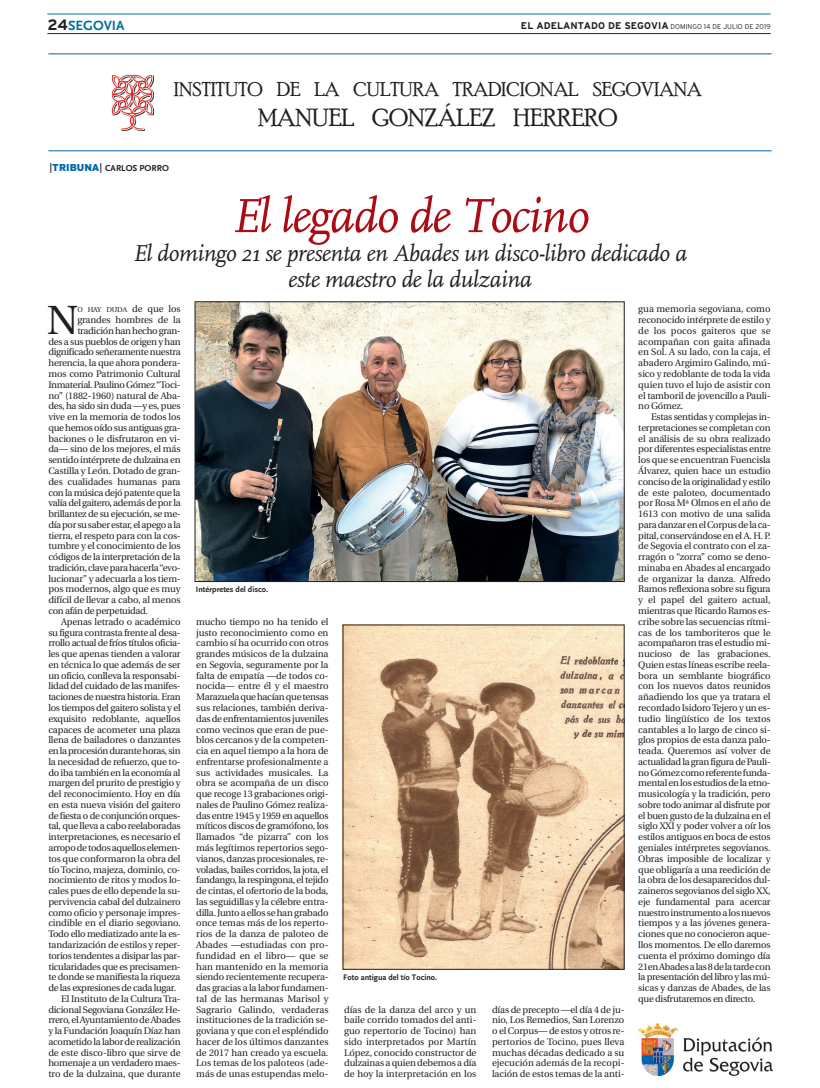
<style>
.page{position:relative;width:820px;height:1088px;background:#fff}
.page>*{position:absolute;margin:0;border:0;box-sizing:border-box;transform-origin:0 0}
.Opinion_Editorial_Ti{font:italic 50px "FF Scala";letter-spacing:-.025em;color:#ab0b13}
.Normal_DB{font:40.6px "Utopia";color:#231f20}
.t1{font:25px "Poor Richard";color:#231f20}
.Opinion_Editorial_Ti-2{font:italic 24px "FF Scala";letter-spacing:-.02em;color:#231f20}
.t2{font:20px "Poor Richard";color:#231f20}
.t3{font:700 14px "Scala Sans";color:#00719b}
.Normal_DB-2{font:9.5px/10.8px "Utopia";letter-spacing:-.02em;color:#231f20;text-align:justify}
.V_Epigrafe_sumario_D{font:700 9px "Scala Sans";color:#231f20}
.Pie_de_foto_DB{font:700 8.3px "Scala Sans";color:#231f20}
.Normal_DB-3{font:7.1px "Utopia";letter-spacing:-.02em;color:#231f20}
.t4{font:300 7px "Interstate Adobe";color:#231f20}
.s1{font-family:"Interstate Adobe";font-size:15px;color:#231f20}
.s2{font-weight:700;font-size:9.8px}
.s3{font-family:"Interstate Adobe";font-weight:400;font-size:10px}
.s4{font-family:"Interstate Adobe";font-weight:900;font-size:10px;color:#0067aa}
.s5{font-size:9.5px}
</style>
<div class="page">
<img style="left:638px;top:1024px;width:134px;height:52px">
<hr style="left:48px;top:151px;width:723px;height:1px;background:#0067aa">
<hr style="left:48px;top:54px;width:723px;height:1px;background:#0067aa">
<img style="left:112px;top:74px;width:41px;height:57px">
<img style="left:197px;top:304px;width:425px;height:276px">
<div style="left:195px;top:302px;width:429px;height:280px;border:1px solid #231f20"></div>
<img style="left:345px;top:627px;width:277px;height:340px">
<hr style="left:47px;top:33px;width:723px;height:1px;background:#231f20">
<hr style="left:47px;top:14px;width:723px;height:1px;background:#00719b">
<p class="t3" style="left:47px;top:18px;width:78px"><span class="s1">24</span>SEGOVIA</p>
<p class="t4" style="left:521px;top:23px;width:251px"><span class="s2">EL ADELANTADO DE SEGOVIA</span> DOMINGO 14 DE JULIO DE 2019</p>
<p class="t2" style="left:174px;top:78px;width:529px">INSTITUTO DE LA CULTURA TRADICIONAL SEGOVIANA</p>
<p class="t1" style="left:258px;top:103px;width:361px">MANUEL GONZÁLEZ HERRERO</p>
<p class="V_Epigrafe_sumario_D" style="left:49px;top:163px;width:121px"><span class="s3">|</span><span class="s4">TRIBUNA</span><span class="s3">|</span> CARLOS PORRO</p>
<p class="Opinion_Editorial_Ti" style="left:231px;top:190px;width:359px">El legado de Tocino</p>
<p class="Opinion_Editorial_Ti-2" style="left:133px;top:241px;width:555px">El domingo 21 se presenta en Abades un disco-libro dedicado a</p>
<p class="Opinion_Editorial_Ti-2" style="left:288px;top:267px;width:245px">este maestro de la dulzaina</p>
<p class="Normal_DB" style="left:47px;top:298px;width:33px">N</p>
<p class="Normal_DB-3" style="left:77px;top:306px;width:105px">O HAY DUDA <span class="s5">de que los</span></p>
<p class="Normal_DB-2" style="left:77px;top:315px;width:105px">grandes hombres de la</p>
<p class="Normal_DB-2" style="left:77px;top:325px;width:105px">tradición han hecho gran-</p>
<p class="Normal_DB-2" style="left:48px;top:336px;width:134px">des a sus pueblos de origen y han</p>
<p class="Normal_DB-2" style="left:48px;top:347px;width:134px">dignificado señeramente nuestra</p>
<p class="Normal_DB-2" style="left:48px;top:358px;width:134px">herencia, la que ahora pondera-</p>
<p class="Normal_DB-2" style="left:48px;top:369px;width:134px">mos como Patrimonio Cultural</p>
<p class="Normal_DB-2" style="left:48px;top:379px;width:134px">Inmaterial. Paulino Gómez “Toci-</p>
<p class="Normal_DB-2" style="left:48px;top:390px;width:134px">no” (1882-1960) natural de Aba-</p>
<p class="Normal_DB-2" style="left:48px;top:401px;width:134px">des, ha sido sin duda —y es, pues</p>
<p class="Normal_DB-2" style="left:48px;top:412px;width:134px">vive en la memoria de todos los</p>
<p class="Normal_DB-2" style="left:48px;top:422px;width:134px">que hemos oído sus antiguas gra-</p>
<p class="Normal_DB-2" style="left:48px;top:433px;width:134px">baciones o le disfrutaron en vi-</p>
<p class="Normal_DB-2" style="left:48px;top:444px;width:134px">da— sino de los mejores, el más</p>
<p class="Normal_DB-2" style="left:48px;top:455px;width:134px">sentido intérprete de dulzaina en</p>
<p class="Normal_DB-2" style="left:48px;top:466px;width:134px">Castilla y León. Dotado de gran-</p>
<p class="Normal_DB-2" style="left:48px;top:476px;width:134px">des cualidades humanas para</p>
<p class="Normal_DB-2" style="left:48px;top:487px;width:134px">con la música dejó patente que la</p>
<p class="Normal_DB-2" style="left:48px;top:498px;width:134px">valía del gaitero, además de por la</p>
<p class="Normal_DB-2" style="left:48px;top:509px;width:134px">brillantez de su ejecución, se me-</p>
<p class="Normal_DB-2" style="left:48px;top:519px;width:134px">día por su saber estar, el apego a la</p>
<p class="Normal_DB-2" style="left:48px;top:530px;width:134px">tierra, el respeto para con la cos-</p>
<p class="Normal_DB-2" style="left:48px;top:541px;width:134px">tumbre y el conocimiento de los</p>
<p class="Normal_DB-2" style="left:48px;top:552px;width:134px">códigos de la interpretación de la</p>
<p class="Normal_DB-2" style="left:48px;top:562px;width:134px">tradición, clave para hacerla “evo-</p>
<p class="Normal_DB-2" style="left:48px;top:573px;width:134px">lucionar” y adecuarla a los tiem-</p>
<p class="Normal_DB-2" style="left:48px;top:584px;width:134px">pos modernos, algo que es muy</p>
<p class="Normal_DB-2" style="left:48px;top:595px;width:134px">difícil de llevar a cabo, al menos</p>
<p class="Normal_DB-2" style="left:48px;top:606px;width:101px">con afán de perpetuidad.</p>
<p class="Normal_DB-2" style="left:48px;top:616px;width:134px;text-indent:13px">Apenas letrado o académico su figura contrasta frente al desa&shy;rrollo actual de fríos títulos oficia&shy;les que apenas tienden a valorar en técnica lo que además de ser un oficio, conlleva la responsabi&shy;lidad del cuidado de las manifes&shy;taciones de nuestra historia. Eran los tiempos del gaitero solista y el exquisito redoblante, aquellos capaces de acometer una plaza llena de bailadores o danzantes en la procesión durante horas, sin la necesidad de refuerzo, que to&shy;do iba también en la economía al margen del prurito de prestigio y del reconocimiento. Hoy en día en esta nueva visión del gaitero de fiesta o de conjunción orques&shy;tal, que lleva a cabo reelaboradas interpretaciones, es necesario el arropo de todos aquellos elemen&shy;tos que conformaron la obra del tío Tocino, majeza, dominio, co&shy;nocimiento de ritos y modos lo&shy;cales pues de ello depende la su&shy;pervivencia cabal del dulzainero como oficio y personaje impres&shy;cindible en el diario segoviano.<br>Todo ello mediatizado ante la es&shy;tandarización de estilos y reper&shy;torios tendentes a disipar las par&shy;ticularidades que es precisamen&shy;te donde se manifiesta la riqueza de las expresiones de cada lugar.</p>
<p class="Normal_DB-2" style="left:48px;top:993px;width:134px;text-indent:13px">El Instituto de la Cultura Tra&shy;dicional Segoviana González He&shy;rrero, el Ayuntamiento de Abades y la Fundación Joaquín Díaz han acometido la labor de realización de este disco-libro que sirve de homenaje a un verdadero maes&shy;tro de la dulzaina, que durante</p>
<p class="Pie_de_foto_DB" style="left:196px;top:585px;width:74px">Intérpretes del disco.</p>
<p class="Normal_DB-2" style="left:196px;top:616px;width:134px">mucho tiempo no ha tenido el justo reconocimiento como en cambio sí ha ocurrido con otros grandes músicos de la dulzaina en Segovia, seguramente por la falta de empatía —de todos co&shy;nocida— entre él y el maestro Marazuela que hacían que tensas sus relaciones, también deriva&shy;das de enfrentamientos juveniles como vecinos que eran de pue&shy;blos cercanos y de la competen&shy;cia en aquel tiempo a la hora de enfrentarse profesionalmente a sus actividades musicales. La obra se acompaña de un disco que recoge 13 grabaciones origi&shy;nales de Paulino Gómez realiza&shy;das entre 1945 y 1959 en aquellos míticos discos de gramófono, los llamados “de pizarra” con los más legítimos repertorios sego&shy;vianos, danzas procesionales, re&shy;voladas, bailes corridos, la jota, el fandango, la respingona, el tejido de cintas, el ofertorio de la boda, las seguidillas y la célebre entra&shy;dilla. Junto a ellos se han grabado once temas más de los reperto&shy;rios de la danza de paloteo de Abades —estudiadas con pro&shy;fundidad en el libro— que se han mantenido en la memoria siendo recientemente recupera&shy;das gracias a la labor fundamen&shy;tal de las hermanas Marisol y Sagrario Galindo, verdaderas instituciones de la tradición se&shy;goviana y que con el espléndido hacer de los últimos danzantes de 2017 han creado ya escuela.<br>Los temas de los paloteos (ade&shy;más de unas estupendas melo-</p>
<p class="Pie_de_foto_DB" style="left:343px;top:973px;width:96px">Foto antigua del tío Tocino.</p>
<p class="Normal_DB-2" style="left:344px;top:1004px;width:134px">días de la danza del arco y un baile corrido tomados del anti&shy;guo repertorio de Tocino) han sido interpretados por Martín López, conocido constructor de dulzainas a quien debemos a día de hoy la interpretación en los</p>
<p class="Normal_DB-2" style="left:492px;top:1004px;width:134px">días de precepto —el día 4 de ju&shy;nio, Los Remedios, San Lorenzo o el Corpus— de estos y otros re&shy;pertorios de Tocino, pues lleva muchas décadas dedicado a su ejecución además de la recopi&shy;lación de estos temas de la anti-</p>
<p class="Normal_DB-2" style="left:638px;top:304px;width:134px">gua memoria segoviana, como reconocido intérprete de estilo y de los pocos gaiteros que se acompañan con gaita afinada en Sol. A su lado, con la caja, el abadero Argimiro Galindo, mú&shy;sico y redoblante de toda la vida quien tuvo el lujo de asistir con el tamboril de jovencillo a Pauli&shy;no Gómez.</p>
<p class="Normal_DB-2" style="left:638px;top:412px;width:134px;text-indent:13px">Estas sentidas y complejas in&shy;terpretaciones se completan con el análisis de su obra realizado por diferentes especialistas entre los que se encuentran Fuencisla Álvarez, quien hace un estudio conciso de la originalidad y estilo de este paloteo, documentado por Rosa Mª Olmos en el año de 1613 con motivo de una salida para danzar en el Corpus de la ca&shy;pital, conservándose en el A. H. P. de Segovia el contrato con el za&shy;rragón o “zorra” como se deno&shy;minaba en Abades al encargado de organizar la danza. Alfredo Ramos reflexiona sobre su figura y el papel del gaitero actual, mientras que Ricardo Ramos es&shy;cribe sobre las secuencias rítmi&shy;cas de los tamboriteros que le acompañaron tras el estudio mi&shy;nucioso de las grabaciones.<br>Quien estas líneas escribe reela&shy;bora un semblante biográfico con los nuevos datos reunidos añadiendo los que ya tratara el recordado Isidoro Tejero y un es&shy;tudio lingüístico de los textos cantables a lo largo de cinco si&shy;glos propios de esta danza palo&shy;teada. Queremos así volver de actualidad la gran figura de Pauli&shy;no Gómez como referente funda&shy;mental en los estudios de la etno&shy;musicología y la tradición, pero sobre todo animar al disfrute por el buen gusto de la dulzaina en el siglo XXI y poder volver a oír los estilos antiguos en boca de estos geniales intérpretes segovianos.<br>Obras imposible de localizar y que obligaría a una reedición de la obra de los desaparecidos dul&shy;zaineros segovianos del siglo XX, eje fundamental para acercar nuestro instrumento a los nuevos tiempos y a las jóvenes genera&shy;ciones que no conocieron aque&shy;llos momentos. De ello daremos cuenta el próximo domingo día 21en Abades a las 8 de la tarde con la presentación del libro y las mú&shy;sicas y danzas de Abades, de las que disfrutaremos en directo.</p>
</div>
